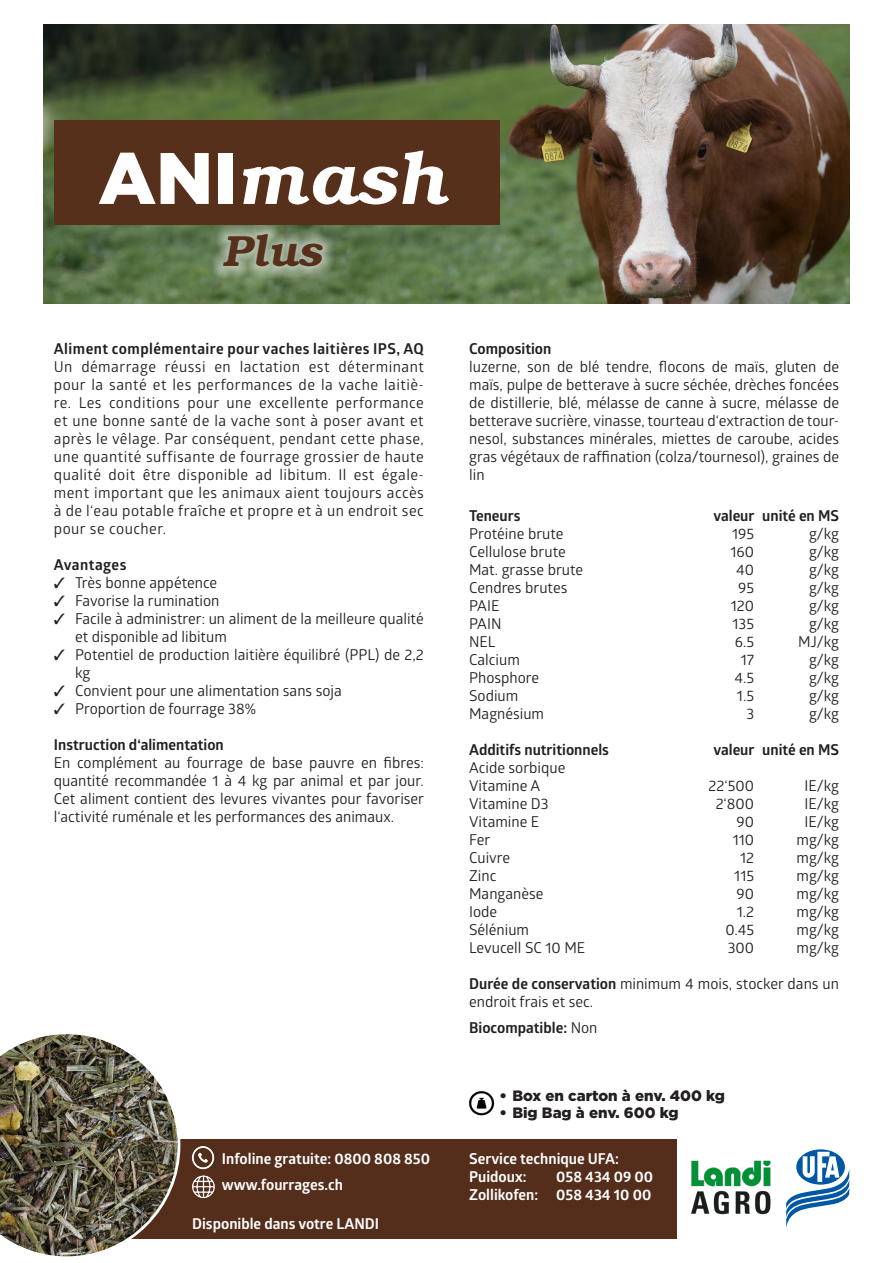
<style>
.page{position:relative;width:893px;height:1263px;background:#fff}
.page>*{position:absolute;margin:0;border:0;box-sizing:border-box;transform-origin:0 0}
.Absatzformat_1{font:italic 600 72.75px "Bookman Std";color:#fff}
.t1{font:italic 600 43.65px "Bookman Std";color:#56301b}
.t2{font:15px/18px "Glober";color:#231f20;text-align:justify}
.t3{font:700 15px "Glober";color:#fff}
.Absatzformat_1-2{font:700 15px "Glober";color:#231f20}
.Absatzformat_1-3{font:700 15px "Glober";letter-spacing:.03em;color:#231f20}
.t4{font:900 15px "Gotham";color:#231f20}
.s1{font-family:"Gotham";font-weight:900;font-style:normal}
.s2{font-weight:700}
.s3{font-weight:400}
</style>
<div class="page">
<div style="left:80px;top:1139px;width:596px;height:99px;background:#542e1b"></div>
<img style="left:468px;top:1091px;width:27px;height:25px">
<img style="left:191px;top:1146px;width:24px;height:53px">
<svg style="left:796px;top:1149px;width:49px;height:35px"></svg>
<svg style="left:786px;top:1152px;width:63px;height:76px"></svg>
<img style="left:691px;top:1160px;width:80px;height:55px">
<img style="left:43px;top:25px;width:807px;height:279px">
<svg style="left:211px;top:225px;width:125px;height:55px;background:#8d9f83"></svg>
<div style="left:54px;top:120px;width:446px;height:105px;background:#56301b"></div>
<img style="left:0;top:1034px;width:180px;height:223px">
<p class="Absatzformat_1" style="left:98px;top:135px;width:350px"><span class="s1">ANI</span>mash</p>
<p class="t1" style="left:223px;top:225px;width:99px">Plus</p>
<p class="Absatzformat_1-3" style="left:54px;top:338px;width:371px">Aliment complémentaire pour vaches laitières IPS, AQ</p>
<p class="t2" style="left:54px;top:357px;width:371px">Un démarrage réussi en lactation est déterminant pour la santé et les performances de la vache laitiè&shy;re. Les conditions pour une excellente performance et une bonne santé de la vache sont à poser avant et après le vêlage. Par conséquent, pendant cette phase, une quantité suffisante de fourrage grossier de haute qualité doit être disponible ad libitum. Il est égale&shy;ment important que les animaux aient toujours accès à de l‘eau potable fraîche et propre et à un endroit sec pour se coucher.</p>
<p class="Absatzformat_1-3" style="left:54px;top:554px;width:74px">Avantages</p>
<p class="t2" style="left:54px;top:573px;width:165px">✓ Très bonne appétence</p>
<p class="t2" style="left:54px;top:591px;width:167px">✓ Favorise la rumination</p>
<p class="t2" style="left:75px;top:609px;width:350px;text-indent:-21px">✓ Facile à administrer: un aliment de la meilleure qualité et disponible ad libitum</p>
<p class="t2" style="left:75px;top:645px;width:350px;text-indent:-21px">✓ Potentiel de production laitière équilibré (PPL) de 2,2 kg</p>
<p class="t2" style="left:54px;top:681px;width:289px">✓ Convient pour une alimentation sans soja</p>
<p class="t2" style="left:54px;top:699px;width:204px">✓ Proportion de fourrage 38%</p>
<p class="Absatzformat_1-2" style="left:54px;top:734px;width:171px">Instruction d‘alimentation</p>
<p class="t2" style="left:54px;top:753px;width:372px">En complément au fourrage de base pauvre en fibres: quantité recommandée 1 à 4 kg par animal et par jour.<br>Cet aliment contient des levures vivantes pour favoriser l‘activité ruménale et les performances des animaux.</p>
<p class="t3" style="left:222px;top:1147px;width:210px">Infoline gratuite: 0800 808 850</p>
<p class="t3" style="left:222px;top:1174px;width:123px">www.fourrages.ch</p>
<p class="t3" style="left:192px;top:1213px;width:188px">Disponible dans votre LANDI</p>
<p class="Absatzformat_1-2" style="left:469px;top:338px;width:84px">Composition</p>
<p class="t2" style="left:469px;top:357px;width:371px">luzerne, son de blé tendre, flocons de maïs, gluten de maïs, pulpe de betterave à sucre séchée, drèches foncées de distillerie, blé, mélasse de canne à sucre, mélasse de betterave sucrière, vinasse, tourteau d‘extraction de tour&shy;nesol, substances minérales, miettes de caroube, acides gras végétaux de raffination (colza/tournesol), graines de lin</p>
<p class="Absatzformat_1-2" style="left:469px;top:504px;width:53px">Teneurs</p>
<p class="Absatzformat_1-2" style="left:713px;top:504px;width:127px">valeur unité en MS</p>
<p class="t2" style="left:469px;top:524px;width:96px">Protéine brute</p>
<p class="t2" style="left:732px;top:524px;width:24px">195</p>
<p class="t2" style="left:809px;top:524px;width:32px">g/kg</p>
<p class="t2" style="left:469px;top:542px;width:98px">Cellulose brute</p>
<p class="t2" style="left:731px;top:542px;width:25px">160</p>
<p class="t2" style="left:809px;top:542px;width:32px">g/kg</p>
<p class="t2" style="left:469px;top:560px;width:116px">Mat. grasse brute</p>
<p class="t2" style="left:736px;top:560px;width:19px">40</p>
<p class="t2" style="left:809px;top:560px;width:32px">g/kg</p>
<p class="t2" style="left:469px;top:578px;width:100px">Cendres brutes</p>
<p class="t2" style="left:738px;top:578px;width:18px">95</p>
<p class="t2" style="left:809px;top:578px;width:32px">g/kg</p>
<p class="t2" style="left:469px;top:596px;width:32px">PAIE</p>
<p class="t2" style="left:731px;top:596px;width:25px">120</p>
<p class="t2" style="left:809px;top:596px;width:32px">g/kg</p>
<p class="t2" style="left:469px;top:614px;width:34px">PAIN</p>
<p class="t2" style="left:732px;top:614px;width:23px">135</p>
<p class="t2" style="left:809px;top:614px;width:32px">g/kg</p>
<p class="t2" style="left:469px;top:632px;width:28px">NEL</p>
<p class="t2" style="left:735px;top:632px;width:21px">6.5</p>
<p class="t2" style="left:798px;top:632px;width:43px">MJ/kg</p>
<p class="t2" style="left:469px;top:650px;width:52px">Calcium</p>
<p class="t2" style="left:741px;top:650px;width:15px">17</p>
<p class="t2" style="left:809px;top:650px;width:32px">g/kg</p>
<p class="t2" style="left:469px;top:668px;width:72px">Phosphore</p>
<p class="t2" style="left:734px;top:668px;width:21px">4.5</p>
<p class="t2" style="left:809px;top:668px;width:32px">g/kg</p>
<p class="t2" style="left:469px;top:686px;width:51px">Sodium</p>
<p class="t2" style="left:737px;top:686px;width:19px">1.5</p>
<p class="t2" style="left:809px;top:686px;width:32px">g/kg</p>
<p class="t2" style="left:469px;top:704px;width:76px">Magnésium</p>
<p class="t2" style="left:746px;top:704px;width:9px">3</p>
<p class="t2" style="left:809px;top:704px;width:32px">g/kg</p>
<p class="Absatzformat_1-2" style="left:469px;top:738px;width:141px">Additifs nutritionnels</p>
<p class="Absatzformat_1-2" style="left:713px;top:738px;width:127px">valeur unité en MS</p>
<p class="t2" style="left:469px;top:758px;width:98px">Acide sorbique</p>
<p class="t2" style="left:469px;top:776px;width:73px">Vitamine A</p>
<p class="t2" style="left:709px;top:776px;width:47px">22‘500</p>
<p class="t2" style="left:805px;top:776px;width:36px">IE/kg</p>
<p class="t2" style="left:469px;top:794px;width:81px">Vitamine D3</p>
<p class="t2" style="left:716px;top:794px;width:40px">2‘800</p>
<p class="t2" style="left:805px;top:794px;width:36px">IE/kg</p>
<p class="t2" style="left:469px;top:812px;width:72px">Vitamine E</p>
<p class="t2" style="left:737px;top:812px;width:19px">90</p>
<p class="t2" style="left:805px;top:812px;width:36px">IE/kg</p>
<p class="t2" style="left:469px;top:830px;width:23px">Fer</p>
<p class="t2" style="left:733px;top:830px;width:23px">110</p>
<p class="t2" style="left:796px;top:830px;width:44px">mg/kg</p>
<p class="t2" style="left:469px;top:848px;width:43px">Cuivre</p>
<p class="t2" style="left:740px;top:848px;width:15px">12</p>
<p class="t2" style="left:796px;top:848px;width:44px">mg/kg</p>
<p class="t2" style="left:469px;top:866px;width:29px">Zinc</p>
<p class="t2" style="left:734px;top:866px;width:21px">115</p>
<p class="t2" style="left:796px;top:866px;width:44px">mg/kg</p>
<p class="t2" style="left:469px;top:884px;width:76px">Manganèse</p>
<p class="t2" style="left:737px;top:884px;width:19px">90</p>
<p class="t2" style="left:796px;top:884px;width:44px">mg/kg</p>
<p class="t2" style="left:469px;top:902px;width:30px">Iode</p>
<p class="t2" style="left:737px;top:902px;width:19px">1.2</p>
<p class="t2" style="left:796px;top:902px;width:44px">mg/kg</p>
<p class="t2" style="left:469px;top:920px;width:61px">Sélénium</p>
<p class="t2" style="left:725px;top:920px;width:30px">0.45</p>
<p class="t2" style="left:796px;top:920px;width:44px">mg/kg</p>
<p class="t2" style="left:469px;top:938px;width:118px">Levucell SC 10 ME</p>
<p class="t2" style="left:728px;top:938px;width:28px">300</p>
<p class="t2" style="left:796px;top:938px;width:44px">mg/kg</p>
<p class="t2" style="left:469px;top:974px;width:371px"><span class="s2">Durée de conservation</span> minimum 4 mois, stocker dans un endroit frais et sec.</p>
<p class="Absatzformat_1-2" style="left:469px;top:1017px;width:130px">Biocompatible: <span class="s3">Non</span></p>
<p class="t4" style="left:500px;top:1085px;width:227px">• Box en carton à env. 400 kg</p>
<p class="t4" style="left:500px;top:1102px;width:180px">• Big Bag à env. 600 kg</p>
<p class="t3" style="left:469px;top:1147px;width:151px">Service technique UFA:</p>
<p class="t3" style="left:469px;top:1165px;width:59px">Puidoux:</p>
<p class="t3" style="left:556px;top:1165px;width:99px">058 434 09 00</p>
<p class="t3" style="left:469px;top:1183px;width:184px">Zollikofen: 058 434 10 00</p>
</div>
